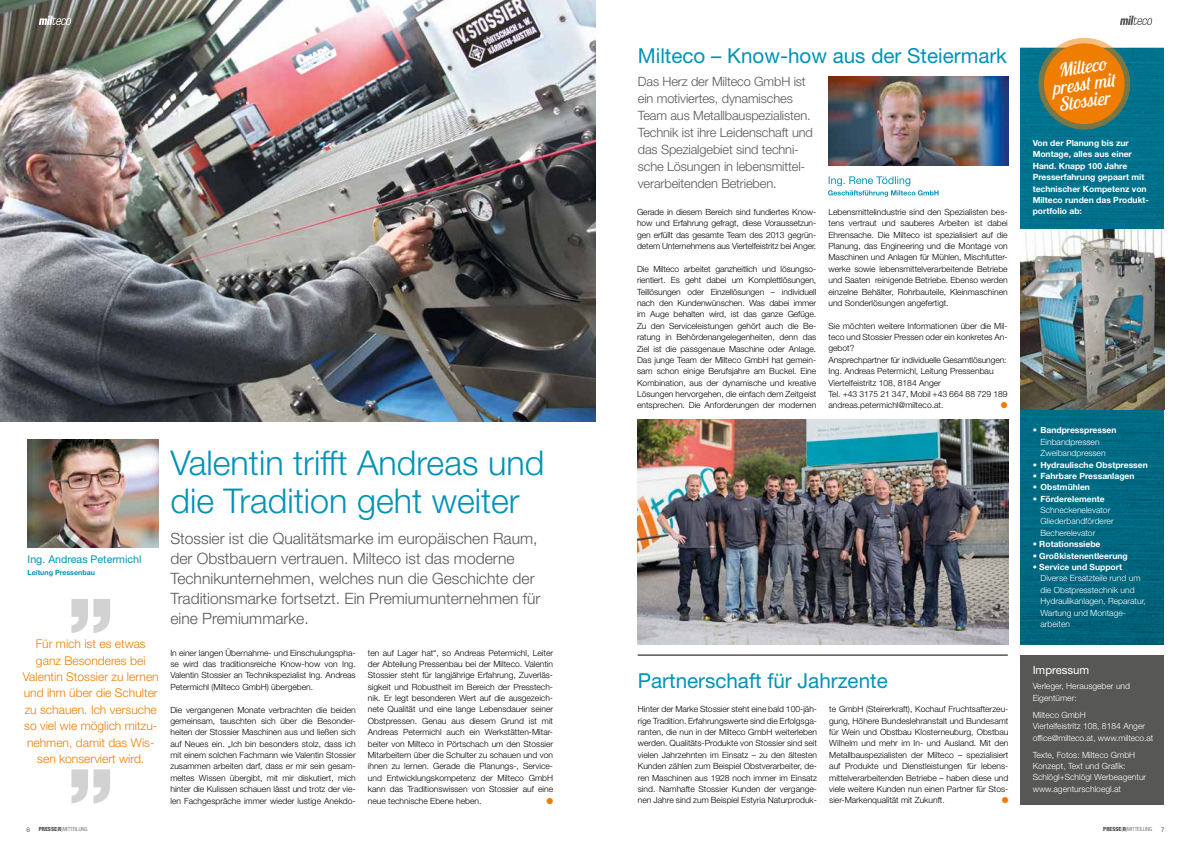
<style>
.page{position:relative;width:1191px;height:842px;background:#fff}
.page>*{position:absolute;margin:0;border:0;box-sizing:border-box;transform-origin:0 0}
.t1{font:300 34.1px/37.7px "Helvetica Neue LT Std";color:#0093b6}
.t2{font:20.6px "Helvetica Neue LT Std";color:#0093b6}
.t3{font:italic 18.5px/17.1px "Lobster Two";color:#fff;text-align:center}
.t4{font:300 15.6px/19.9px "Helvetica Neue LT Std";color:#575756}
.t5{font:300 12.8px/17.1px "Helvetica Neue LT Std";letter-spacing:-.01em;color:#575756}
.t6{font:300 12.1px/16.4px "Helvetica Neue LT Std";color:#ef7d00;text-align:center}
.t7{font:11.4px "Helvetica Neue LT Std";color:#fff}
.t8{font:10.7px "Helvetica Neue LT Std";color:#0093b6}
.t9{font:300 8.5px/11.4px "Helvetica Neue LT Std";color:#000;text-align:justify}
.t10{font:300 8.5px/11.4px "Helvetica Neue LT Std";color:#fff}
.t11{font:300 8.5px/11.4px "Helvetica Neue LT";color:#fff}
.t12{font:700 8.5px "Helvetica Neue LT";color:#fff}
.t13{font:700 8.5px/11.4px "Helvetica Neue LT Std";color:#fff}
.t14{font:8.5px "Zapf Dingbats ITC";color:#ef7d00}
.t15{font:700 7.1px "Helvetica Neue LT Std";color:#0093b6}
.t16{font:6.4px "Helvetica Neue LT Std";color:#575756}
.t17{font:300 condensed 5.7px "Helvetica Neue LT Std";color:#575756}
.s1{font-weight:900}
</style>
<div class="page">
<img style="left:0;top:0;width:595px;height:421px">
<img style="left:28px;top:440px;width:130px;height:108px">
<svg style="left:71px;top:769px;width:39px;height:35px"></svg>
<svg style="left:71px;top:599px;width:39px;height:34px"></svg>
<svg style="left:39px;top:16px;width:32px;height:9px"></svg>
<svg style="left:1020px;top:48px;width:144px;height:597px;background:#006b84"></svg>
<div style="left:1020px;top:655px;width:144px;height:149px;background:#575756"></div>
<img style="left:638px;top:419px;width:370px;height:226px">
<img style="left:1020px;top:229px;width:144px;height:180px">
<img style="left:828px;top:77px;width:180px;height:88px">
<svg style="left:1039px;top:38px;width:90px;height:91px"></svg>
<div style="left:1044px;top:43px;width:80px;height:81px;background:#ef7d00;border-radius:50%"></div>
<hr style="left:638px;top:655px;width:369px;height:1px;background:#000">
<svg style="left:828px;top:176px;width:110px;height:21px"></svg>
<svg style="left:1120px;top:16px;width:32px;height:9px"></svg>
<p class="t8" style="left:28px;top:553px;width:115px">Ing. Andreas Petermichl</p>
<p class="t15" style="left:28px;top:568px;width:69px">Leitung Pressenbau</p>
<h3 class="t6" style="left:23px;top:636px;width:137px">Für mich ist es etwas ganz Besonderes bei<br>Valentin Stossier zu lernen und ihm über die Schulter zu schauen. Ich versuche so viel wie möglich mitzu&shy;nehmen, damit das Wis&shy;sen konserviert wird.</h3>
<p class="t16" style="left:26px;top:825px;width:5px">6</p>
<p class="t17" style="left:39px;top:826px;width:50px"><span class="s1">PRESSE</span>(<span class="s1">R</span>)MITTEILUNG</p>
<h1 class="t1" style="left:170px;top:443px;width:375px">Valentin trifft Andreas und die Tradition geht weiter</h1>
<p class="t4" style="left:170px;top:528px;width:371px">Stossier ist die Qualitätsmarke im europäischen Raum, der Obstbauern vertrauen. Milteco ist das moderne Technikunternehmen, welches nun die Geschichte der Traditionsmarke fortsetzt. Ein Premiumunternehmen für eine Premiummarke.</p>
<p class="t9" style="left:170px;top:647px;width:187px">In einer langen Übernahme- und Einschulungspha&shy;se wird das traditionsreiche Know-how von Ing.<br>Valentin Stossier an Technikspezialist Ing. Andreas Petermichl (Milteco GmbH) übergeben.</p>
<p class="t9" style="left:170px;top:704px;width:187px">Die vergangenen Monate verbrachten die beiden gemeinsam, tauschten sich über die Besonder&shy;heiten der Stossier Maschinen aus und ließen sich auf Neues ein. „Ich bin besonders stolz, dass ich mit einem solchen Fachmann wie Valentin Stossier zusammen arbeiten darf, dass er mir sein gesam&shy;meltes Wissen übergibt, mit mir diskutiert, mich hinter die Kulissen schauen lässt und trotz der vie&shy;len Fachgespräche immer wieder lustige Anekdo-</p>
<p class="t9" style="left:368px;top:647px;width:187px">ten auf Lager hat“, so Andreas Petermichl, Leiter der Abteilung Pressenbau bei der Milteco. Valentin Stossier steht für langjährige Erfahrung, Zuverläs&shy;sigkeit und Robustheit im Bereich der Presstech&shy;nik. Er legt besonderen Wert auf die ausgezeich&shy;nete Qualität und eine lange Lebensdauer seiner Obstpressen. Genau aus diesem Grund ist mit Andreas Petermichl auch ein Werkstätten-Mitar&shy;beiter von Milteco in Pörtschach um den Stossier Mitarbeitern über die Schulter zu schauen und von ihnen zu lernen. Gerade die Planungs-, Service&shy;und Entwicklungskompetenz der Milteco GmbH kann das Traditionswissen von Stossier auf eine neue technische Ebene heben.</p>
<p class="t14" style="left:546px;top:797px;width:8px">●</p>
<h2 class="t2" style="left:638px;top:43px;width:371px">Milteco – Know-how aus der Steiermark</h2>
<h3 class="t5" style="left:638px;top:72px;width:176px">Das Herz der Milteco GmbH ist ein motiviertes, dynamisches<br>Team aus Metallbauspezialisten.<br>Technik ist ihre Leidenschaft und das Spezialgebiet sind techni&shy;sche Lösungen in lebensmittel&shy;verarbeitenden Betrieben.</h3>
<p class="t9" style="left:637px;top:206px;width:181px">Gerade in diesem Bereich sind fundiertes Know&shy;how und Erfahrung gefragt, diese Voraussetzun&shy;gen erfüllt das gesamte Team des 2013 gegrün&shy;detem Unternehmens aus Viertelfeistritz bei Anger.</p>
<p class="t9" style="left:637px;top:263px;width:181px">Die Milteco arbeitet ganzheitlich und lösungso&shy;rientiert. Es geht dabei um Komplettlösungen, Teillösungen oder Einzellösungen – individuell nach den Kundenwünschen. Was dabei immer im Auge behalten wird, ist das ganze Gefüge.<br>Zu den Serviceleistungen gehört auch die Be&shy;ratung in Behördenangelegenheiten, denn das Ziel ist die passgenaue Maschine oder Anlage.<br>Das junge Team der Milteco GmbH hat gemein&shy;sam schon einige Berufsjahre am Buckel. Eine Kombination, aus der dynamische und kreative Lösungen hervorgehen, die einfach dem Zeitgeist entsprechen. Die Anforderungen der modernen</p>
<p class="t9" style="left:828px;top:206px;width:181px">Lebensmittelindustrie sind den Spezialisten bes&shy;tens vertraut und sauberes Arbeiten ist dabei Ehrensache. Die Milteco ist spezialisiert auf die Planung, das Engineering und die Montage von Maschinen und Anlagen für Mühlen, Mischfutter&shy;werke sowie lebensmittelverarbeitende Betriebe und Saaten reinigende Betriebe. Ebenso werden einzelne Behälter, Rohrbauteile, Kleinmaschinen und Sonderlösungen angefertigt.</p>
<p class="t9" style="left:828px;top:320px;width:181px;text-align:left">Sie möchten weitere Informationen über die Mil&shy;teco und Stossier Pressen oder ein konkretes An&shy;gebot?<br>Ansprechpartner für individuelle Gesamtlösungen:<br>Ing. Andreas Petermichl, Leitung Pressenbau Viertelfeistritz 108, 8184 Anger<br>Tel. +43 3175 21 347, Mobil +43 664 88 729 189 andreas.petermichl@milteco.at.</p>
<p class="t14" style="left:1001px;top:401px;width:8px">●</p>
<h2 class="t2" style="left:638px;top:668px;width:251px">Partnerschaft für Jahrzente</h2>
<p class="t9" style="left:638px;top:703px;width:181px">Hinter der Marke Stossier steht eine bald 100-jäh&shy;rige Tradition. Erfahrungswerte sind die Erfolgsga&shy;ranten, die nun in der Milteco GmbH weiterleben werden. Qualitäts-Produkte von Stossier sind seit vielen Jahrzehnten im Einsatz – zu den ältesten Kunden zählen zum Beispiel Obstverarbeiter, de&shy;ren Maschinen aus 1928 noch immer im Einsatz sind. Namhafte Stossier Kunden der vergange&shy;nen Jahre sind zum Beispiel Estyria Naturproduk-</p>
<p class="t9" style="left:829px;top:703px;width:181px">te GmbH (Steirerkraft), Kochauf Fruchtsafterzeu&shy;gung, Höhere Bundeslehranstalt und Bundesamt für Wein und Obstbau Klosterneuburg, Obstbau Wilhelm und mehr im In- und Ausland. Mit den Metallbauspezialisten der Milteco – spezialisiert auf Produkte und Dienstleistungen für lebens&shy;mittelverarbeitenden Betriebe – haben diese und viele weitere Kunden nun einen Partner für Stos&shy;sier-Markenqualität mit Zukunft.</p>
<p class="t14" style="left:1001px;top:796px;width:8px">●</p>
<h3 class="t3" style="left:1049px;top:63px;width:65px;rotate:-8deg">Milteco presst mit<br>Stos sier</h3>
<p class="t13" style="left:1032px;top:137px;width:118px">Von der Planung bis zur<br>Montage, alles aus einer<br>Hand. Knapp 100 Jahre<br>Presserfahrung gepaart mit technischer Kompetenz von<br>Milteco runden das Produkt&shy;portfolio ab:</p>
<p class="t12" style="left:1032px;top:425px;width:85px">• Bandpresspressen</p>
<p class="t11" style="left:1040px;top:436px;width:67px">Einbandpressen<br>Zweibandpressen</p>
<p class="t12" style="left:1032px;top:459px;width:117px">• Hydraulische Obstpressen</p>
<p class="t12" style="left:1032px;top:471px;width:103px">• Fahrbare Pressanlagen</p>
<p class="t12" style="left:1032px;top:482px;width:59px">• Obstmühlen</p>
<p class="t12" style="left:1032px;top:493px;width:74px">• Förderelemente</p>
<p class="t11" style="left:1040px;top:504px;width:75px">Schneckenelevator<br>Gliederbandförderer<br>Becherelevator</p>
<p class="t12" style="left:1032px;top:539px;width:69px">• Rotationssiebe</p>
<p class="t12" style="left:1032px;top:550px;width:96px">• Großkistenentleerung</p>
<p class="t12" style="left:1032px;top:562px;width:91px">• Service und Support</p>
<p class="t11" style="left:1040px;top:572px;width:107px">Diverse Ersatzteile rund um die Obstpresstechnik und<br>Hydraulikanlagen, Reparatur,<br>Wartung und Montage&shy;arbeiten</p>
<h3 class="t7" style="left:1032px;top:663px;width:58px">Impressum</h3>
<p class="t10" style="left:1032px;top:680px;width:99px">Verleger, Herausgeber und<br>Eigentümer:</p>
<p class="t10" style="left:1032px;top:709px;width:122px">Milteco GmbH<br>Viertelfeistritz 108, 8184 Anger office@milteco.at, www.milteco.at</p>
<p class="t10" style="left:1032px;top:749px;width:115px">Texte, Fotos: Milteco GmbH<br>Konzept, Text und Grafik:<br>Schlögl+Schlögl Werbeagentur www.agenturschloegl.at</p>
<p class="t17" style="left:1103px;top:826px;width:50px"><span class="s1">PRESSE</span>(<span class="s1">R</span>)MITTEILUNG</p>
<p class="t16" style="left:1161px;top:825px;width:5px">7</p>
</div>
